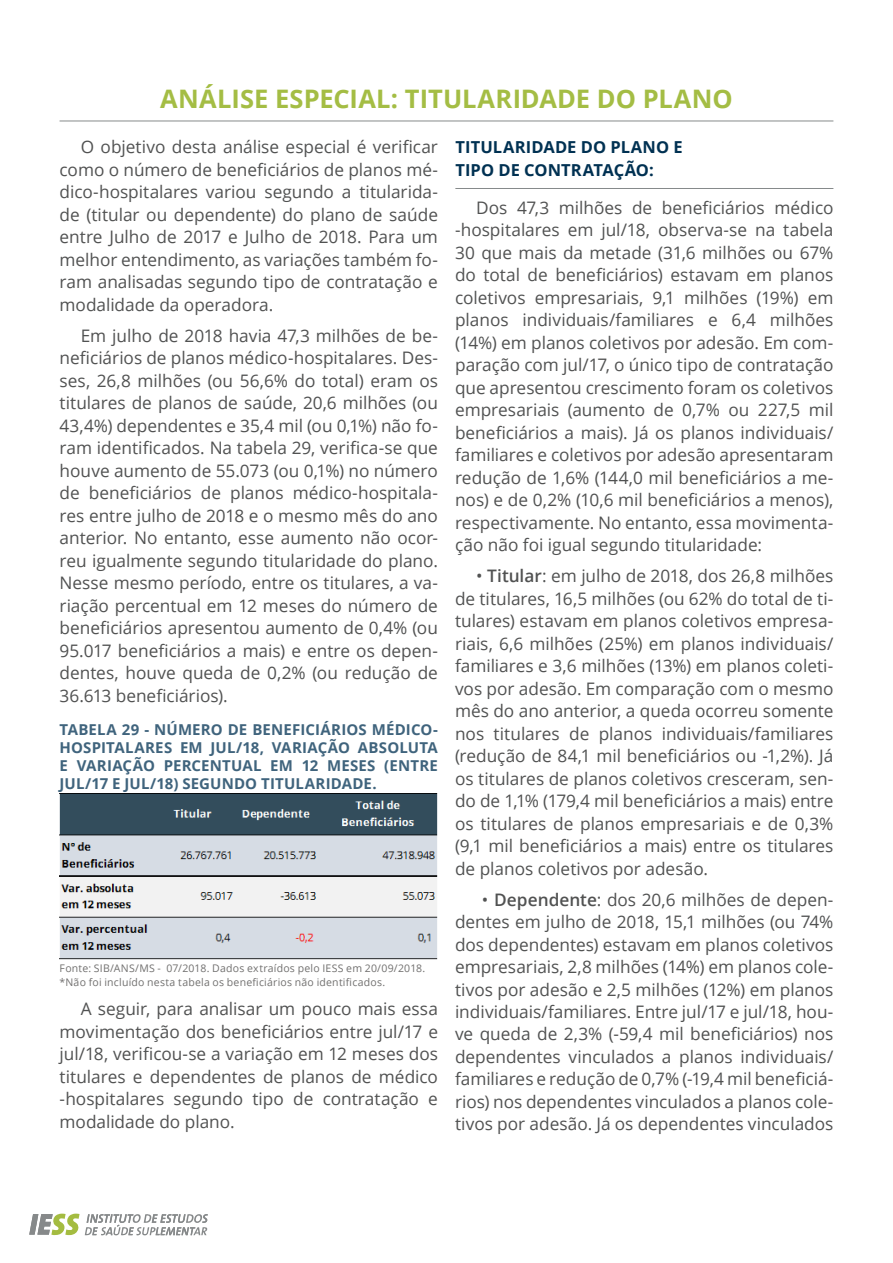
<style>
.page{position:relative;width:893px;height:1263px;background:#fff}
.page>*{position:absolute;margin:0;border:0;box-sizing:border-box;transform-origin:0 0}
.t1{font:700 25.5px "Open Sans";letter-spacing:.005em;color:#a4bd44}
.t2{font:17.25px/22.5px "Open Sans";color:#515252;text-align:justify}
.t3{font:700 16.5px/22.5px "Open Sans";letter-spacing:.005em;color:#003152}
.t4{font:700 15px/18px "Open Sans";letter-spacing:.01em;color:#40647d;text-align:justify}
.t5{font:10.5px/13.5px "Open Sans";letter-spacing:.02em;color:#71706f}
.s1{font-weight:600}
</style>
<div class="page">
<svg style="left:29px;top:1214px;width:179px;height:21px"></svg>
<hr style="left:60px;top:121px;width:773px;height:1px;background:#868a8b">
<hr style="left:455px;top:188px;width:378px;height:1px;background:#868a8b">
<img style="left:60px;top:794px;width:378px;height:165px">
<h1 class="t1" style="left:160px;top:81px;width:574px">ANÁLISE ESPECIAL: TITULARIDADE DO PLANO</h1>
<p class="t2" style="left:60px;top:135px;width:380px;text-indent:21px">O objetivo desta análise especial é verificar como o número de beneficiários de planos mé&shy;dico-hospitalares variou segundo a titularida&shy;de (titular ou dependente) do plano de saúde entre Julho de 2017 e Julho de 2018. Para um melhor entendimento, as variações também fo&shy;ram analisadas segundo tipo de contratação e modalidade da operadora.</p>
<p class="t2" style="left:60px;top:324px;width:380px;text-indent:21px">Em julho de 2018 havia 47,3 milhões de be&shy;neficiários de planos médico-hospitalares. Des&shy;ses, 26,8 milhões (ou 56,6% do total) eram os titulares de planos de saúde, 20,6 milhões (ou 43,4%) dependentes e 35,4 mil (ou 0,1%) não fo&shy;ram identificados. Na tabela 29, verifica-se que houve aumento de 55.073 (ou 0,1%) no número de beneficiários de planos médico-hospitala&shy;res entre julho de 2018 e o mesmo mês do ano anterior. No entanto, esse aumento não ocor&shy;reu igualmente segundo titularidade do plano.<br>Nesse mesmo período, entre os titulares, a va&shy;riação percentual em 12 meses do número de beneficiários apresentou aumento de 0,4% (ou 95.017 beneficiários a mais) e entre os depen&shy;dentes, houve queda de 0,2% (ou redução de 36.613 beneficiários).</p>
<p class="t3" style="left:455px;top:135px;width:226px">TITULARIDADE DO PLANO E<br>TIPO DE CONTRATAÇÃO:</p>
<p class="t2" style="left:455px;top:196px;width:380px;text-indent:21px">Dos 47,3 milhões de beneficiários médico -hospitalares em jul/18, observa-se na tabela 30 que mais da metade (31,6 milhões ou 67% do total de beneficiários) estavam em planos coletivos empresariais, 9,1 milhões (19%) em planos individuais/familiares e 6,4 milhões (14%) em planos coletivos por adesão. Em com&shy;paração com jul/17, o único tipo de contratação que apresentou crescimento foram os coletivos empresariais (aumento de 0,7% ou 227,5 mil beneficiários a mais). Já os planos individuais/ familiares e coletivos por adesão apresentaram redução de 1,6% (144,0 mil beneficiários a me&shy;nos) e de 0,2% (10,6 mil beneficiários a menos), respectivamente. No entanto, essa movimenta&shy;ção não foi igual segundo titularidade:</p>
<p class="t2" style="left:455px;top:564px;width:380px;text-indent:21px">• <span class="s1">Titular</span>: em julho de 2018, dos 26,8 milhões de titulares, 16,5 milhões (ou 62% do total de ti&shy;tulares) estavam em planos coletivos empresa&shy;riais, 6,6 milhões (25%) em planos individuais/ familiares e 3,6 milhões (13%) em planos coleti&shy;vos por adesão. Em comparação com o mesmo mês do ano anterior, a queda ocorreu somente nos titulares de planos individuais/familiares (redução de 84,1 mil beneficiários ou -1,2%). Já os titulares de planos coletivos cresceram, sen&shy;do de 1,1% (179,4 mil beneficiários a mais) entre os titulares de planos empresariais e de 0,3% (9,1 mil beneficiários a mais) entre os titulares de planos coletivos por adesão.</p>
<p class="t2" style="left:455px;top:887px;width:380px;text-indent:27px">• <span class="s1">Dependente</span>: dos 20,6 milhões de depen&shy;dentes em julho de 2018, 15,1 milhões (ou 74% dos dependentes) estavam em planos coletivos empresariais, 2,8 milhões (14%) em planos cole&shy;tivos por adesão e 2,5 milhões (12%) em planos individuais/familiares. Entre jul/17 e jul/18, hou&shy;ve queda de 2,3% (-59,4 mil beneficiários) nos dependentes vinculados a planos individuais/ familiares e redução de 0,7% (-19,4 mil beneficiá&shy;rios) nos dependentes vinculados a planos cole&shy;tivos por adesão. Já os dependentes vinculados</p>
<p class="t4" style="left:60px;top:720px;width:380px">TABELA 29 - NÚMERO DE BENEFICIÁRIOS MÉDICO-HOSPITALARES EM JUL/18, VARIAÇÃO ABSOLUTA E VARIAÇÃO PERCENTUAL EM 12 MESES</p>
<p class="t4" style="left:384px;top:756px;width:53px">(ENTRE</p>
<p class="t4" style="left:60px;top:774px;width:133px">JUL/17 E JUL/18) SEG</p>
<p class="t4" style="left:210px;top:774px;width:168px">UNDO TITULARIDADE.</p>
<p class="t5" style="left:60px;top:961px;width:367px">Fonte: SIB/ANS/MS - 07/2018. Dados extraídos pelo IESS em 20/09/2018. *Não foi incluído nesta tabela os beneficiários não identificados.</p>
<p class="t2" style="left:60px;top:997px;width:380px;text-indent:21px">A seguir, para analisar um pouco mais essa movimentação dos beneficiários entre jul/17 e jul/18, verificou-se a variação em 12 meses dos titulares e dependentes de planos de médico -hospitalares segundo tipo de contratação e modalidade do plano.</p>
</div>
